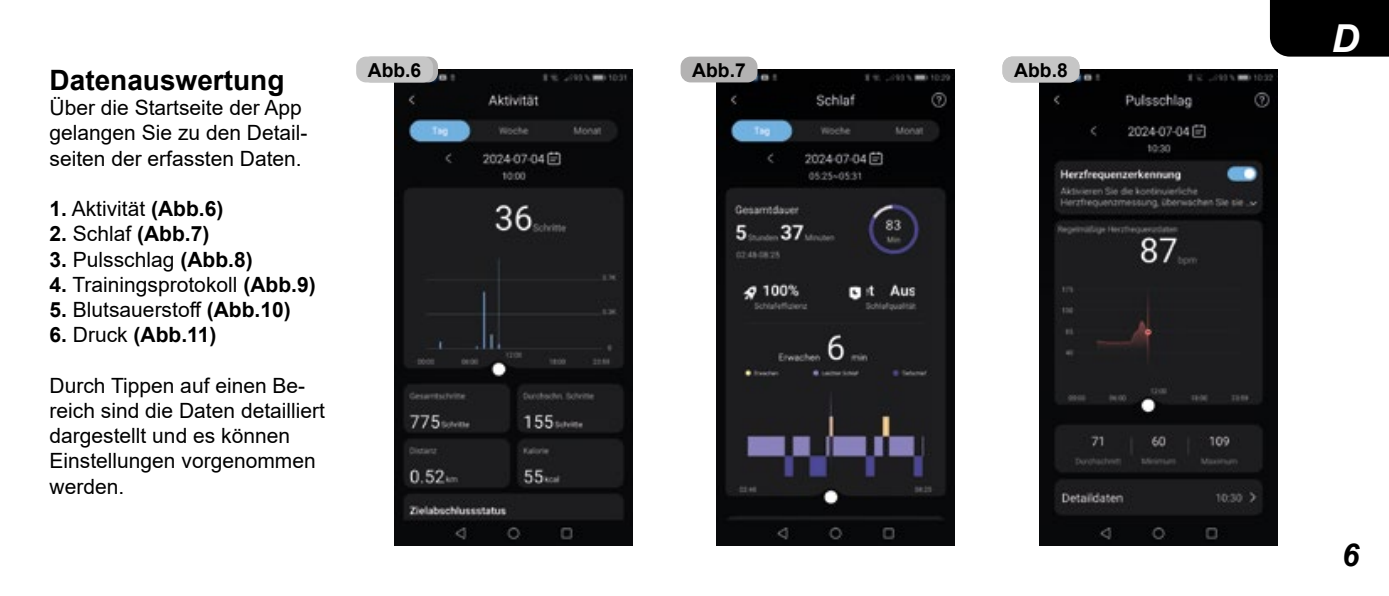
<style>
.page{position:relative;width:1389px;height:596px;background:#fff}
.page>*{position:absolute;margin:0;border:0;box-sizing:border-box;transform-origin:0 0}
.t1{font:italic 700 38.5px "Arial";color:#fff}
.t2{font:italic 700 31.5px "Arial";color:#000}
.t3{font:700 28px "Arial";color:#000}
.t4{font:21px/25.2px "Arial";color:#000}
.t5{font:700 21px "Arial";color:#000}
.t6{font:700 19.25px "Arial";color:#000}
.s1{font-weight:400}
.s2{font-weight:700}
</style>
<div class="page">
<div style="left:1270px;top:0;width:119px;height:57px;background:#000"></div>
<img style="left:717px;top:69px;width:238px;height:476px">
<img style="left:1039px;top:69px;width:238px;height:476px">
<img style="left:394px;top:69px;width:238px;height:476px">
<div style="left:361px;top:57px;width:77px;height:25px;background:#b3b2b2;border-radius:10px"></div>
<div style="left:356px;top:57px;width:77px;height:25px;background:#c6c6c6;border-radius:10px"></div>
<div style="left:681px;top:57px;width:76px;height:25px;background:#b3b2b2;border-radius:10px"></div>
<div style="left:1003px;top:57px;width:76px;height:25px;background:#c6c6c6;border-radius:10px"></div>
<h3 class="t3" style="left:50px;top:60px;width:236px">Datenauswertung</h3>
<p class="t4" style="left:50px;top:95px;width:260px">Über die Startseite der App gelangen Sie zu den Detail&shy;seiten der erfassten Daten.</p>
<p class="t5" style="left:50px;top:194px;width:175px">1. <span class="s1">Aktivität</span> (Abb.6)</p>
<p class="t5" style="left:50px;top:219px;width:161px">2. <span class="s1">Schlaf</span> (Abb.7)</p>
<p class="t4" style="left:50px;top:246px;width:205px"><span class="s2">3.</span> Pulsschlag <span class="s2">(Abb.8)</span></p>
<p class="t4" style="left:50px;top:271px;width:268px"><span class="s2">4.</span> Trainingsprotokoll <span class="s2">(Abb.9)</span></p>
<p class="t4" style="left:50px;top:297px;width:243px"><span class="s2">5.</span> Blutsauerstoff <span class="s2">(Abb.10)</span></p>
<p class="t5" style="left:50px;top:320px;width:168px">6. <span class="s1">Druck</span> (Abb.11)</p>
<p class="t4" style="left:50px;top:372px;width:277px">Durch Tippen auf einen Be&shy;reich sind die Daten detailliert dargestellt und es können<br>Einstellungen vorgenommen werden.</p>
<p class="t6" style="left:367px;top:56px;width:66px">Abb.146</p>
<p class="t6" style="left:692px;top:56px;width:55px">Abb.7</p>
<p class="t6" style="left:1009px;top:56px;width:66px">Abb.14</p>
<p class="t6" style="left:1014px;top:56px;width:55px">Abb.8</p>
<h1 class="t1" style="left:1331px;top:13px;width:29px">D</h1>
<h2 class="t2" style="left:1342px;top:533px;width:19px">6</h2>
</div>
